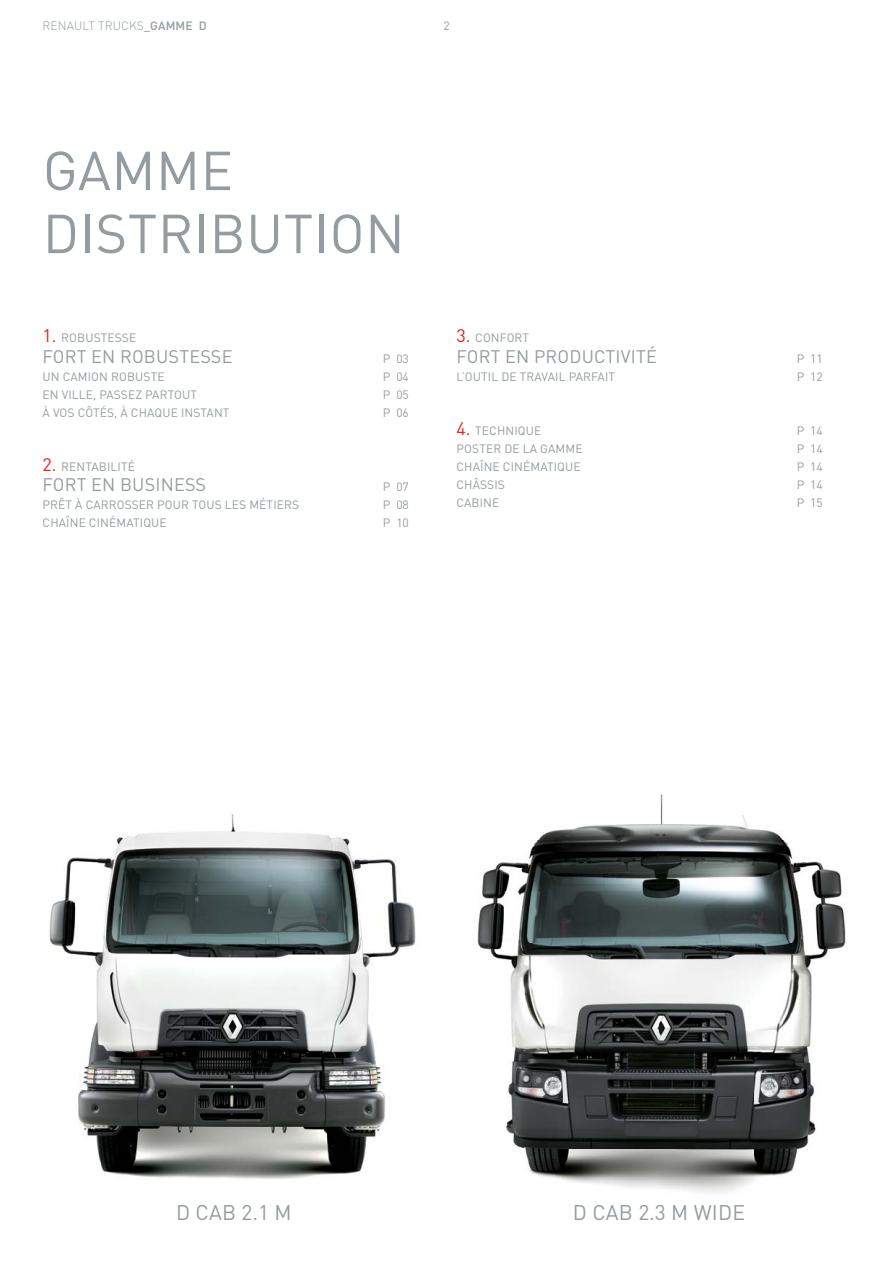
<style>
.page{position:relative;width:893px;height:1263px;background:#fff}
.page>*{position:absolute;margin:0;border:0;box-sizing:border-box;transform-origin:0 0}
.t1{font:54px/63px "DIN Pro";letter-spacing:.01em;color:#949ca1}
.t2{font:21px "DIN Pro";letter-spacing:.01em;color:#949ca1}
.t3{font:18px "DIN Pro";letter-spacing:.01em;color:#949ca1}
.t4{font:12px "DIN Pro";letter-spacing:.01em;color:#949ca1}
.t5{font:300 12px "DIN Pro";letter-spacing:.01em;color:#949ca1}
.s1{color:#e2231a}
.s2{font-weight:500}
.s3{font-size:18px;color:#e2231a}
</style>
<div class="page">
<img style="left:477px;top:794px;width:369px;height:399px">
<img style="left:49px;top:814px;width:367px;height:365px">
<p class="t5" style="left:43px;top:18px;width:166px">RENAULT TRUCKS<span class="s1">_</span><span class="s2">gaMME D</span></p>
<p class="t4" style="left:443px;top:18px;width:8px">2</p>
<h1 class="t1" style="left:43px;top:137px;width:363px">GAMME<br>DISTRIBUTION</h1>
<p class="t4" style="left:43px;top:330px;width:95px"><span class="s3">1.</span> ROBUSTESSE</p>
<h3 class="t3" style="left:43px;top:344px;width:191px">FORT EN ROBUSTESSE</h3>
<p class="t4" style="left:383px;top:350px;width:28px">P 03</p>
<p class="t4" style="left:43px;top:368px;width:123px">UN CAMION ROBUSTE</p>
<p class="t4" style="left:383px;top:368px;width:28px">P 04</p>
<p class="t4" style="left:43px;top:386px;width:156px">EN VILLE, PASSEZ PARTOUT</p>
<p class="t4" style="left:383px;top:386px;width:28px">P 05</p>
<p class="t4" style="left:43px;top:404px;width:188px">À VOS CÔTÉS, À CHAQUE INSTANT</p>
<p class="t4" style="left:383px;top:404px;width:28px">P 06</p>
<p class="t4" style="left:43px;top:458px;width:94px"><span class="s3">2.</span> RENTABILITÉ</p>
<h3 class="t3" style="left:43px;top:472px;width:165px">FORT EN BUSINESS</h3>
<p class="t4" style="left:383px;top:478px;width:28px">P 07</p>
<p class="t4" style="left:43px;top:496px;width:258px">PRÊT À CARROSSER POUR TOUS LES MÉTIERS</p>
<p class="t4" style="left:383px;top:496px;width:28px">P 08</p>
<p class="t4" style="left:43px;top:514px;width:126px">CHAÎNE CINÉMATIQUE</p>
<p class="t4" style="left:383px;top:514px;width:28px">P 10</p>
<p class="t4" style="left:456px;top:330px;width:74px"><span class="s3">3.</span> CONFORT</p>
<h3 class="t3" style="left:457px;top:344px;width:202px">FORT EN PRODUCTIVITÉ</h3>
<p class="t4" style="left:797px;top:350px;width:28px">P 11</p>
<p class="t4" style="left:457px;top:368px;width:160px">L’OUTIL DE TRAVAIL PARFAIT</p>
<p class="t4" style="left:797px;top:368px;width:28px">P 12</p>
<p class="t4" style="left:456px;top:422px;width:86px"><span class="s3">4.</span> TECHNIQUE</p>
<p class="t4" style="left:797px;top:422px;width:28px">P 14</p>
<p class="t4" style="left:457px;top:440px;width:127px">POSTER DE LA GAMME</p>
<p class="t4" style="left:797px;top:440px;width:28px">P 14</p>
<p class="t4" style="left:457px;top:458px;width:126px">CHAÎNE CINÉMATIQUE</p>
<p class="t4" style="left:797px;top:458px;width:28px">P 14</p>
<p class="t4" style="left:457px;top:476px;width:50px">CHÂSSIS</p>
<p class="t4" style="left:797px;top:476px;width:28px">P 14</p>
<p class="t4" style="left:457px;top:494px;width:44px">CABINE</p>
<p class="t4" style="left:797px;top:494px;width:28px">P 15</p>
<h2 class="t2" style="left:176px;top:1198px;width:117px">D CAB 2.1 M</h2>
<h2 class="t2" style="left:573px;top:1198px;width:174px">D CAB 2.3 M WIDE</h2>
</div>
